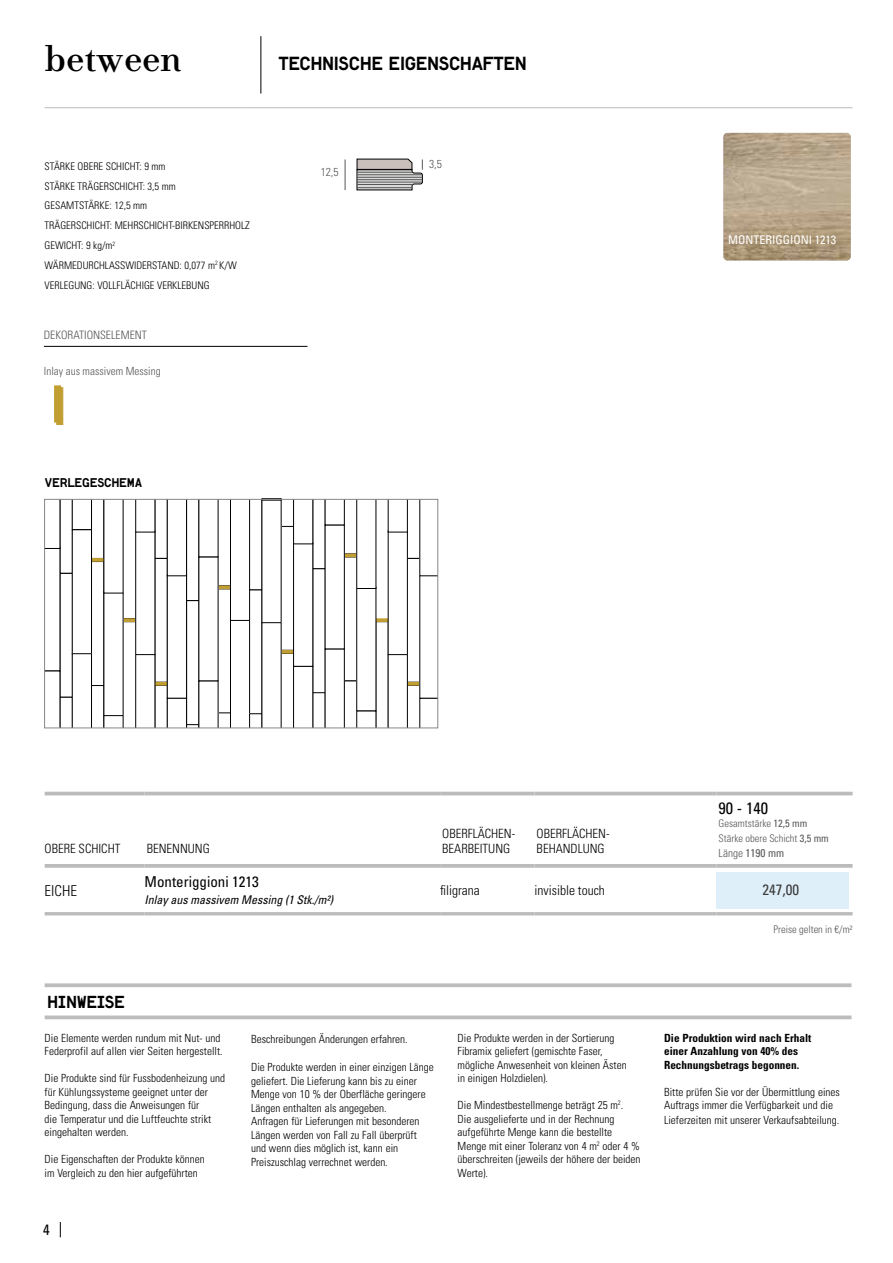
<style>
.page{position:relative;width:893px;height:1263px;background:#fff}
.page>*{position:absolute;margin:0;border:0;box-sizing:border-box;transform-origin:0 0}
.t1{font:39px "Listone Giordano Corporate";color:#000}
.t2{font:18px "Lutz Headline";letter-spacing:-.025em;color:#000}
.t3{font:16.5px "Lutz Headline";letter-spacing:-.025em;color:#000}
.t4{font:condensed 16.5px "Univers LT Std";color:#000}
.t5{font:condensed 15px "Univers LT Std";color:#000}
.t6{font:condensed 15px "Univers LT Std";color:#3c3c3b}
.t7{font:300 condensed 15px "Univers LT Std";color:#000}
.t8{font:300 condensed 13.5px "Univers LT Std";color:#000}
.t9{font:300 condensed 12.75px/15px "Univers LT Std";color:#000}
.t10{font:italic condensed 12px "Univers LT Std";color:#000}
.t11{font:condensed 12px "Univers LT Std";color:#fff}
.t12{font:12px "Lutz Headline";letter-spacing:-.025em;color:#000}
.t13{font:300 condensed 11.55px "Univers LT Std";color:#575756}
.t14{font:300 condensed 11.25px/13.5px "Univers LT Std";color:#000}
.t15{font:700 condensed 11.25px/13.5px "Univers LT Std";color:#000}
.t16{font:300 condensed 11.25px "Univers LT Std";color:#575756}
.t17{font:condensed 11.25px "Univers LT Std";color:#575756}
.t18{font:300 condensed 10.5px/19.8px "Univers LT Std";color:#000}
.t19{font:300 condensed 10.5px/15px "Univers LT Std";color:#575756}
.s1{font-weight:400}
.s2{font-weight:300}
</style>
<div class="page">
<svg style="left:60px;top:1222px;width:1px;height:15px"></svg>
<hr style="left:45px;top:792px;width:100px;height:3px;background:#bcbcbc">
<hr style="left:145px;top:792px;width:295px;height:3px;background:#bcbcbc">
<hr style="left:440px;top:792px;width:94px;height:3px;background:#bcbcbc">
<hr style="left:534px;top:792px;width:182px;height:3px;background:#bcbcbc">
<hr style="left:716px;top:792px;width:137px;height:3px;background:#bcbcbc">
<svg style="left:45px;top:864px;width:100px;height:4px"></svg>
<hr style="left:45px;top:912px;width:100px;height:3px;background:#bcbcbc">
<svg style="left:145px;top:864px;width:295px;height:4px"></svg>
<svg style="left:440px;top:864px;width:94px;height:4px"></svg>
<svg style="left:534px;top:864px;width:182px;height:4px"></svg>
<svg style="left:716px;top:864px;width:137px;height:4px"></svg>
<hr style="left:145px;top:912px;width:295px;height:3px;background:#bcbcbc">
<hr style="left:440px;top:912px;width:94px;height:3px;background:#bcbcbc">
<hr style="left:534px;top:912px;width:182px;height:3px;background:#bcbcbc">
<hr style="left:716px;top:912px;width:137px;height:3px;background:#bcbcbc">
<div style="left:716px;top:872px;width:133px;height:36px;background:#dfeffa"></div>
<img style="left:723px;top:133px;width:128px;height:127px">
<hr style="left:45px;top:107px;width:202px;height:1px;background:#bcbcbc">
<hr style="left:247px;top:107px;width:156px;height:1px;background:#bcbcbc">
<hr style="left:403px;top:107px;width:450px;height:1px;background:#bcbcbc">
<hr style="left:260px;top:36px;width:1px;height:58px;background:#000">
<svg style="left:46px;top:501px;width:390px;height:225px"></svg>
<div style="left:44px;top:499px;width:394px;height:229px;border:1px solid #878787"></div>
<hr style="left:44px;top:346px;width:264px;height:1px;background:#000">
<div style="left:57px;top:387px;width:6px;height:38px;background:#c19e31;border:1px solid #c19e31"></div>
<div style="left:54px;top:386px;width:7px;height:36px;background:#c19e31;border:1px solid #c19e31"></div>
<hr style="left:345px;top:159px;width:1px;height:31px;background:#575756">
<svg style="left:357px;top:159px;width:66px;height:31px;background:#a9a6a5"></svg>
<svg style="left:45px;top:1015px;width:806px;height:4px;background:#c4c4c4"></svg>
<svg style="left:45px;top:983px;width:806px;height:4px;background:#c2c2c2"></svg>
<h1 class="t1" style="left:45px;top:34px;width:138px">between</h1>
<h2 class="t2" style="left:278px;top:51px;width:250px">TECHNISCHE EIGENSCHAFTEN</h2>
<p class="t18" style="left:45px;top:156px;width:207px">STÄRKE OBERE SCHICHT: 9 mm<br>STÄRKE TRÄGERSCHICHT: 3,5 mm<br>GESAMTSTÄRKE: 12,5 mm<br>TRÄGERSCHICHT: MEHRSCHICHT-BIRKENSPERRHOLZ<br>GEWICHT: 9 kg/m<sup>2<br></sup>WÄRMEDURCHLASSWIDERSTAND: 0,077 m<sup>2</sup> K/W<br>VERLEGUNG: VOLLFLÄCHIGE VERKLEBUNG</p>
<p class="t13" style="left:44px;top:328px;width:105px">DEKORATIONSELEMENT</p>
<p class="t16" style="left:44px;top:365px;width:118px">Inlay aus massivem Messing</p>
<p class="t12" style="left:45px;top:475px;width:99px">VERLEGESCHEMA</p>
<p class="t13" style="left:321px;top:165px;width:19px">12,5</p>
<p class="t13" style="left:429px;top:157px;width:14px">3,5</p>
<p class="t11" style="left:728px;top:232px;width:109px">MONTERIGGIONI 1213</p>
<p class="t9" style="left:45px;top:841px;width:77px">OBERE SCHICHT</p>
<p class="t9" style="left:147px;top:841px;width:65px">BENENNUNG</p>
<p class="t9" style="left:442px;top:826px;width:74px">OBERFLÄCHEN-<br>BEARBEITUNG</p>
<p class="t9" style="left:537px;top:826px;width:74px">OBERFLÄCHEN-<br>BEHANDLUNG</p>
<h3 class="t4" style="left:719px;top:798px;width:51px">90 - 140</h3>
<p class="t19" style="left:719px;top:816px;width:112px">Gesamtstärke <span class="s1">12,5 mm<br></span>Stärke obere Schicht <span class="s1">3,5 mm</span></p>
<p class="t17" style="left:719px;top:846px;width:67px"><span class="s2">Länge</span> 1190 mm</p>
<h3 class="t7" style="left:45px;top:882px;width:34px">EICHE</h3>
<h3 class="t5" style="left:145px;top:872px;width:116px">Monteriggioni 1213</h3>
<p class="t10" style="left:145px;top:892px;width:190px">Inlay aus massivem Messing (1 Stk./m²)</p>
<h3 class="t3" style="left:47px;top:991px;width:80px">HINWEISE</h3>
<p class="t8" style="left:440px;top:882px;width:41px">filigrana</p>
<p class="t8" style="left:534px;top:882px;width:72px">invisible touch</p>
<h3 class="t6" style="left:762px;top:881px;width:38px">247,00</h3>
<p class="t19" style="left:773px;top:922px;width:81px">Preise gelten in €/m2</p>
<p class="t14" style="left:45px;top:1031px;width:180px">Die Elemente werden rundum mit Nut- und<br>Federprofil auf allen vier Seiten hergestellt.</p>
<p class="t14" style="left:45px;top:1071px;width:182px">Die Produkte sind für Fussbodenheizung und für Kühlungssysteme geeignet unter der Bedingung, dass die Anweisungen für<br>die Temperatur und die Luftfeuchte strikt eingehalten werden.</p>
<p class="t14" style="left:45px;top:1152px;width:162px">Die Eigenschaften der Produkte können im Vergleich zu den hier aufgeführten</p>
<h3 class="t5" style="left:43px;top:1220px;width:8px">4</h3>
<p class="t14" style="left:251px;top:1032px;width:158px">Beschreibungen Änderungen erfahren.</p>
<p class="t14" style="left:251px;top:1060px;width:184px">Die Produkte werden in einer einzigen Länge geliefert. Die Lieferung kann bis zu einer Menge von 10 % der Oberfläche geringere Längen enthalten als angegeben.<br>Anfragen für Lieferungen mit besonderen Längen werden von Fall zu Fall überprüft und wenn dies möglich ist, kann ein Preiszuschlag verrechnet werden.</p>
<p class="t14" style="left:458px;top:1031px;width:171px">Die Produkte werden in der Sortierung Fibramix geliefert (gemischte Faser, mögliche Anwesenheit von kleinen Ästen in einigen Holzdielen).</p>
<p class="t14" style="left:458px;top:1098px;width:184px">Die Mindestbestellmenge beträgt 25 m<sup>2</sup>.<br>Die ausgelieferte und in der Rechnung aufgeführte Menge kann die bestellte Menge mit einer Toleranz von 4 m<sup>2</sup> oder 4 % überschreiten (jeweils der höhere der beiden Werte).</p>
<p class="t15" style="left:664px;top:1031px;width:149px">Die Produktion wird nach Erhalt einer Anzahlung von 40% des<br>Rechnungsbetrags begonnen.</p>
<p class="t14" style="left:664px;top:1085px;width:177px">Bitte prüfen Sie vor der Übermittlung eines<br>Auftrags immer die Verfügbarkeit und die</p>
<p class="t14" style="left:664px;top:1113px;width:177px">Lieferzeiten mit unserer Verkaufsabteilung.</p>
</div>
